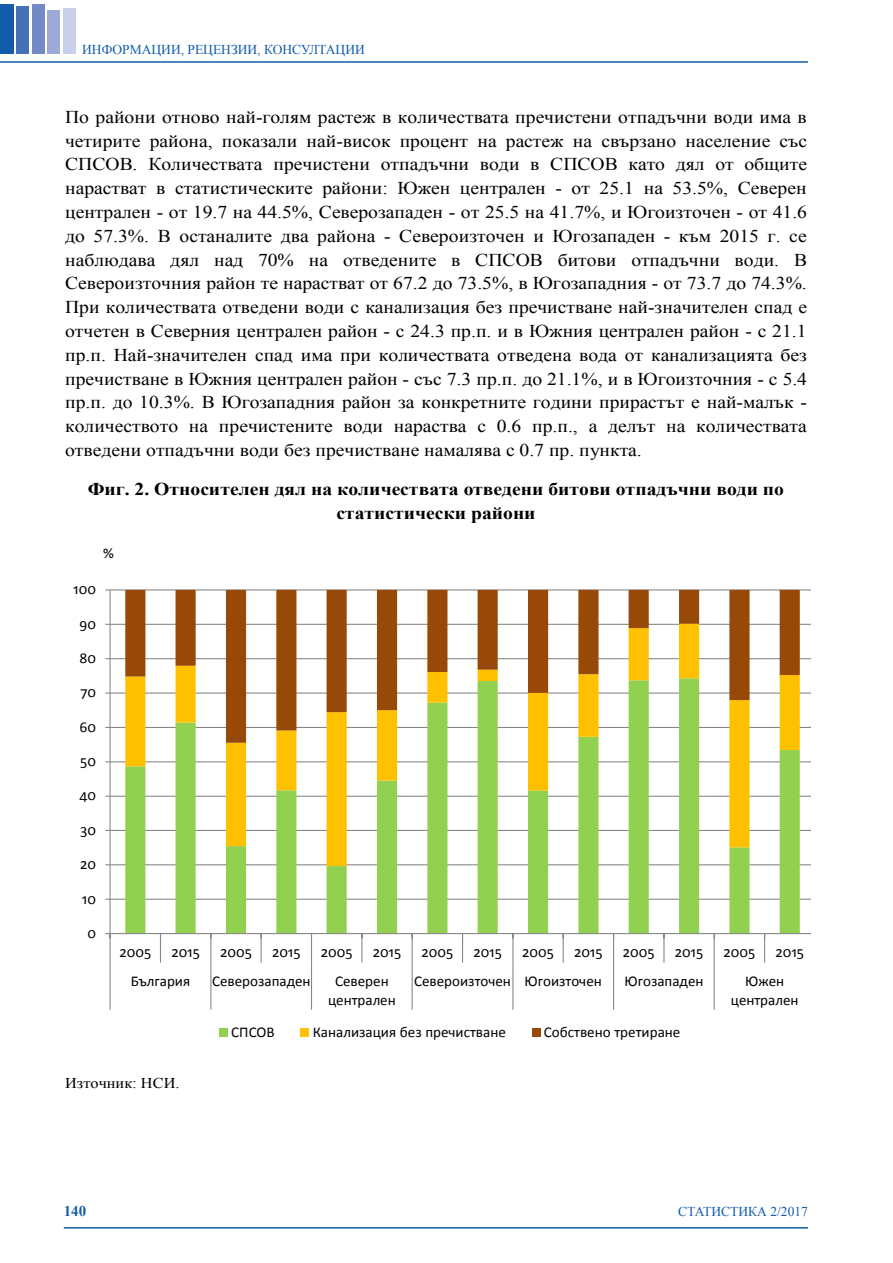
<style>
.page{position:relative;width:893px;height:1263px;background:#fff}
.page>*{position:absolute;margin:0;border:0;box-sizing:border-box;transform-origin:0 0}
.t1{font:18px/23.9px "Times New Roman";color:#000;text-align:justify;scale:1.09 1}
.t2{font:700 18px/24px "Times New Roman";color:#000;text-align:center;scale:1.09 1}
.t3{font:15px/18.3px "Calibri";color:#000;text-align:center}
.t4{font:15px "Times New Roman";letter-spacing:.005em;color:#000;scale:1.09 1}
.t5{font:700 15px "Times New Roman";color:#135cab}
.t6{font:13.5px "Times New Roman";color:#135cab}
</style>
<div class="page">
<div style="left:0;top:4px;width:14px;height:50px;background:#135cab"></div>
<div style="left:16px;top:6px;width:13px;height:48px;background:#4471b8"></div>
<div style="left:32px;top:4px;width:13px;height:50px;background:#728ac5"></div>
<div style="left:47px;top:10px;width:13px;height:44px;background:#9baad6"></div>
<div style="left:63px;top:8px;width:12px;height:46px;background:#c9d0e9"></div>
<hr style="left:0;top:61px;width:808px;height:2px;background:#135cab">
<hr style="left:64px;top:1227px;width:744px;height:1px;background:#135cab">
<hr style="left:110px;top:899px;width:705px;height:1px;background:#868686">
<hr style="left:110px;top:864px;width:705px;height:1px;background:#868686">
<hr style="left:110px;top:830px;width:705px;height:1px;background:#868686">
<hr style="left:110px;top:796px;width:705px;height:1px;background:#868686">
<hr style="left:110px;top:761px;width:705px;height:1px;background:#868686">
<hr style="left:110px;top:727px;width:705px;height:1px;background:#868686">
<hr style="left:110px;top:692px;width:705px;height:2px;background:#868686">
<hr style="left:110px;top:658px;width:705px;height:1px;background:#868686">
<hr style="left:110px;top:624px;width:705px;height:1px;background:#868686">
<hr style="left:110px;top:589px;width:705px;height:1px;background:#868686">
<svg style="left:125px;top:866px;width:675px;height:67px"></svg>
<svg style="left:125px;top:743px;width:675px;height:123px"></svg>
<svg style="left:125px;top:590px;width:675px;height:153px"></svg>
<hr style="left:110px;top:590px;width:1px;height:343px;background:#868686">
<hr style="left:110px;top:933px;width:705px;height:1px;background:#868686">
<svg style="left:105px;top:933px;width:6px;height:29px"></svg>
<svg style="left:160px;top:934px;width:1px;height:28px"></svg>
<svg style="left:210px;top:934px;width:1px;height:28px"></svg>
<svg style="left:261px;top:934px;width:1px;height:28px"></svg>
<svg style="left:311px;top:934px;width:1px;height:28px"></svg>
<svg style="left:361px;top:934px;width:1px;height:28px"></svg>
<svg style="left:412px;top:934px;width:1px;height:28px"></svg>
<svg style="left:462px;top:934px;width:1px;height:28px"></svg>
<svg style="left:512px;top:934px;width:1px;height:28px"></svg>
<svg style="left:563px;top:934px;width:1px;height:28px"></svg>
<svg style="left:613px;top:934px;width:1px;height:28px"></svg>
<svg style="left:663px;top:934px;width:1px;height:28px"></svg>
<svg style="left:714px;top:934px;width:1px;height:28px"></svg>
<svg style="left:764px;top:934px;width:1px;height:28px"></svg>
<hr style="left:110px;top:962px;width:1px;height:48px;background:#868686">
<hr style="left:210px;top:962px;width:1px;height:48px;background:#868686">
<hr style="left:311px;top:962px;width:1px;height:48px;background:#868686">
<hr style="left:412px;top:962px;width:1px;height:48px;background:#868686">
<hr style="left:512px;top:962px;width:1px;height:48px;background:#868686">
<hr style="left:613px;top:962px;width:1px;height:48px;background:#868686">
<hr style="left:714px;top:962px;width:1px;height:48px;background:#868686">
<div style="left:219px;top:1028px;width:9px;height:9px;background:#92d050"></div>
<div style="left:301px;top:1028px;width:8px;height:9px;background:#ffc000"></div>
<div style="left:532px;top:1028px;width:8px;height:9px;background:#984807"></div>
<div style="left:811px;top:85px;width:19px;height:1093px;background:#fff"></div>
<p class="t6" style="left:82px;top:40px;width:284px">ИНФОРМАЦИИ, РЕЦЕНЗИИ, КОНСУЛТАЦИИ</p>
<p class="t1" style="left:65px;top:104px;width:682px">По райони отново най-голям растеж в количествата пречистени отпадъчни води има в четирите района, показали най-висок процент на растеж на свързано население със СПСОВ. Количествата пречистени отпадъчни води в СПСОВ като дял от общите нарастват в статистическите райони: Южен централен - от 25.1 на 53.5%, Северен централен - от 19.7 на 44.5%, Северозападен - от 25.5 на 41.7%, и Югоизточен - от 41.6 до 57.3%. В останалите два района - Североизточен и Югозападен - към 2015 г. се наблюдава дял над 70% на отведените в СПСОВ битови отпадъчни води. В Североизточния район те нарастват от 67.2 до 73.5%, в Югозападния - от 73.7 до 74.3%.<br>При количествата отведени води с канализация без пречистване най-значителен спад е отчетен в Северния централен район - с 24.3 пр.п. и в Южния централен район - с 21.1 пр.п. Най-значителен спад има при количествата отведена вода от канализацията без пречистване в Южния централен район - със 7.3 пр.п. до 21.1%, и в Югоизточния - с 5.4 пр.п. до 10.3%. В Югозападния район за конкретните години прирастът е най-малък - количеството на пречистените води нараства с 0.6 пр.п., а делът на количествата отведени отпадъчни води без пречистване намалява с 0.7 пр. пункта.</p>
<p class="t2" style="left:88px;top:477px;width:640px">Фиг. 2. Относителен дял на количествата отведени битови отпадъчни води по статистически райони</p>
<p class="t3" style="left:103px;top:543px;width:12px">%</p>
<p class="t3" style="left:74px;top:579px;width:24px">100</p>
<p class="t3" style="left:80px;top:614px;width:18px">90</p>
<p class="t3" style="left:80px;top:648px;width:18px">80</p>
<p class="t3" style="left:81px;top:682px;width:17px">70</p>
<p class="t3" style="left:80px;top:717px;width:18px">60</p>
<p class="t3" style="left:80px;top:751px;width:17px">50</p>
<p class="t3" style="left:79px;top:785px;width:18px">40</p>
<p class="t3" style="left:80px;top:820px;width:18px">30</p>
<p class="t3" style="left:80px;top:854px;width:18px">20</p>
<p class="t3" style="left:82px;top:889px;width:15px">10</p>
<p class="t3" style="left:88px;top:923px;width:10px">0</p>
<p class="t3" style="left:119px;top:942px;width:33px">2005</p>
<p class="t3" style="left:171px;top:942px;width:30px">2015</p>
<p class="t3" style="left:220px;top:942px;width:33px">2005</p>
<p class="t3" style="left:272px;top:942px;width:30px">2015</p>
<p class="t3" style="left:321px;top:942px;width:33px">2005</p>
<p class="t3" style="left:373px;top:942px;width:30px">2015</p>
<p class="t3" style="left:421px;top:942px;width:33px">2005</p>
<p class="t3" style="left:473px;top:942px;width:30px">2015</p>
<p class="t3" style="left:522px;top:942px;width:33px">2005</p>
<p class="t3" style="left:574px;top:942px;width:30px">2015</p>
<p class="t3" style="left:623px;top:942px;width:33px">2005</p>
<p class="t3" style="left:675px;top:942px;width:30px">2015</p>
<p class="t3" style="left:723px;top:942px;width:33px">2005</p>
<p class="t3" style="left:775px;top:942px;width:30px">2015</p>
<p class="t3" style="left:131px;top:971px;width:61px">България</p>
<p class="t3" style="left:212px;top:971px;width:100px">Северозападен</p>
<p class="t3" style="left:328px;top:971px;width:69px">Северен централен</p>
<p class="t3" style="left:414px;top:971px;width:189px">Североизточен Югоизточен</p>
<p class="t3" style="left:624px;top:971px;width:80px">Югозападен</p>
<p class="t3" style="left:731px;top:971px;width:69px">Южен централен</p>
<p class="t3" style="left:231px;top:1022px;width:45px">СПСОВ</p>
<p class="t3" style="left:313px;top:1022px;width:195px">Канализация без пречистване</p>
<p class="t3" style="left:544px;top:1022px;width:138px">Собствено третиране</p>
<p class="t4" style="left:65px;top:1073px;width:106px">Източник: НСИ.</p>
<p class="t5" style="left:64px;top:1201px;width:24px">140</p>
<p class="t6" style="left:678px;top:1203px;width:131px">СТАТИСТИКА 2/2017</p>
</div>
